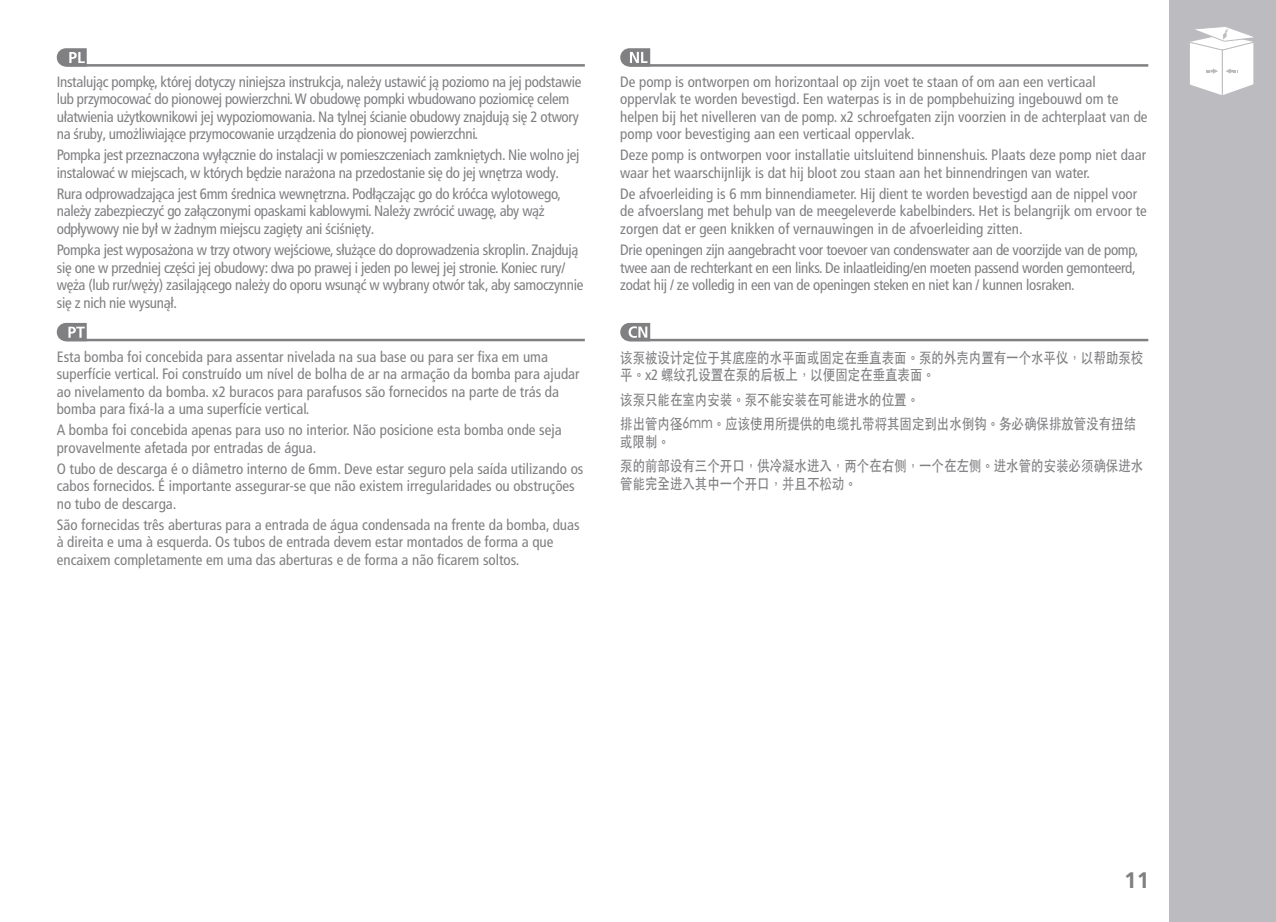
<style>
.page{position:relative;width:1276px;height:922px;background:#fff}
.page>*{position:absolute;margin:0;border:0;box-sizing:border-box;transform-origin:0 0}
.t1{font:700 22.5px "Frutiger LT Pro";color:#808083}
.t2{font:condensed 15px/17.5px "Frutiger LT Pro";color:#808083}
.t3{font:condensed 15px/17.5px "Frutiger LT Pro";letter-spacing:-.02em;color:#808083}
.t4{font:500 15px/24.5px "ST Heiti TC";color:#808083;scale:.83 1}
.s1{font-family:"Frutiger LT Pro";font-weight:400;font-stretch:condensed}
</style>
<div class="page">
<div style="left:1169px;top:0;width:107px;height:922px;background:#bcbbbf"></div>
<svg style="left:1190px;top:27px;width:64px;height:68px"></svg>
<hr style="left:66px;top:64px;width:519px;height:3px;background:#808083">
<svg style="left:57px;top:48px;width:30px;height:19px"></svg>
<hr style="left:66px;top:339px;width:519px;height:2px;background:#808083">
<svg style="left:57px;top:323px;width:30px;height:18px"></svg>
<hr style="left:629px;top:64px;width:519px;height:3px;background:#808083">
<hr style="left:629px;top:339px;width:519px;height:2px;background:#808083">
<svg style="left:620px;top:48px;width:30px;height:19px"></svg>
<svg style="left:620px;top:323px;width:30px;height:18px"></svg>
<p class="t3" style="left:57px;top:73px;width:526px">Instalując pompkę, której dotyczy niniejsza instrukcja, należy ustawić ją poziomo na jej podstawie lub przymocować do pionowej powierzchni. W obudowę pompki wbudowano poziomicę celem ułatwienia użytkownikowi jej wypoziomowania. Na tylnej ścianie obudowy znajdują się 2 otwory na śruby, umożliwiające przymocowanie urządzenia do pionowej powierzchni.</p>
<p class="t3" style="left:57px;top:146px;width:524px">Pompka jest przeznaczona wyłącznie do instalacji w pomieszczeniach zamkniętych. Nie wolno jej instalować w miejscach, w których będzie narażona na przedostanie się do jej wnętrza wody.</p>
<p class="t3" style="left:57px;top:185px;width:506px">Rura odprowadzająca jest 6mm średnica wewnętrzna. Podłączając go do króćca wylotowego, należy zabezpieczyć go załączonymi opaskami kablowymi. Należy zwrócić uwagę, aby wąż odpływowy nie był w żadnym miejscu zagięty ani ściśnięty.</p>
<p class="t3" style="left:57px;top:241px;width:528px">Pompka jest wyposażona w trzy otwory wejściowe, służące do doprowadzenia skroplin. Znajdują się one w przedniej części jej obudowy: dwa po prawej i jeden po lewej jej stronie. Koniec rury/ węża (lub rur/węży) zasilającego należy do oporu wsunąć w wybrany otwór tak, aby samoczynnie się z nich nie wysunął.</p>
<p class="t2" style="left:57px;top:348px;width:524px">Esta bomba foi concebida para assentar nivelada na sua base ou para ser fixa em uma superfície vertical. Foi construído um nível de bolha de ar na armação da bomba para ajudar ao nivelamento da bomba. x2 buracos para parafusos são fornecidos na parte de trás da bomba para fixá-la a uma superfície vertical.</p>
<p class="t2" style="left:57px;top:421px;width:506px">A bomba foi concebida apenas para uso no interior. Não posicione esta bomba onde seja provavelmente afetada por entradas de água.</p>
<p class="t2" style="left:57px;top:460px;width:528px">O tubo de descarga é o diâmetro interno de 6mm. Deve estar seguro pela saída utilizando os cabos fornecidos. É importante assegurar-se que não existem irregularidades ou obstruções no tubo de descarga.</p>
<p class="t2" style="left:57px;top:516px;width:524px">São fornecidas três aberturas para a entrada de água condensada na frente da bomba, duas à direita e uma à esquerda. Os tubos de entrada devem estar montados de forma a que encaixem completamente em uma das aberturas e de forma a não ficarem soltos.</p>
<p class="t2" style="left:620px;top:73px;width:529px">De pomp is ontworpen om horizontaal op zijn voet te staan of om aan een verticaal oppervlak te worden bevestigd. Een waterpas is in de pompbehuizing ingebouwd om te helpen bij het nivelleren van de pomp. x2 schroefgaten zijn voorzien in de achterplaat van de pomp voor bevestiging aan een verticaal oppervlak.</p>
<p class="t2" style="left:620px;top:146px;width:527px">Deze pomp is ontworpen voor installatie uitsluitend binnenshuis. Plaats deze pomp niet daar waar het waarschijnlijk is dat hij bloot zou staan aan het binnendringen van water.</p>
<p class="t2" style="left:620px;top:185px;width:528px">De afvoerleiding is 6 mm binnendiameter. Hij dient te worden bevestigd aan de nippel voor de afvoerslang met behulp van de meegeleverde kabelbinders. Het is belangrijk om ervoor te zorgen dat er geen knikken of vernauwingen in de afvoerleiding zitten.</p>
<p class="t3" style="left:620px;top:241px;width:520px">Drie openingen zijn aangebracht voor toevoer van condenswater aan de voorzijde van de pomp, twee aan de rechterkant en een links. De inlaatleiding/en moeten passend worden gemonteerd, zodat hij / ze volledig in een van de openingen steken en niet kan / kunnen losraken.</p>
<p class="t4" style="left:620px;top:348px;width:631px;line-height:17.5px">该泵被设计定位于其底座的水平面或固定在垂直表面。泵的外壳内置有一个水平仪，以帮助泵校平。<span class="s1">x2</span> 螺纹孔设置在泵的后板上，以便固定在垂直表面。</p>
<p class="t4" style="left:620px;top:387px;width:623px">该泵只能在室内安装。泵不能安装在可能进水的位置。<br>排出管内径6mm。应该使用所提供的电缆扎带将其固定到出水倒钩。务必确保排放管没有扭结</p>
<p class="t4" style="left:620px;top:429px;width:631px">或限制。<br>泵的前部设有三个开口，供冷凝水进入，两个在右侧，一个在左侧。进水管的安装必须确保进水</p>
<p class="t4" style="left:620px;top:471px;width:287px">管能完全进入其中一个开口，并且不松动。</p>
<h1 class="t1" style="left:1124px;top:866px;width:27px">11</h1>
</div>
